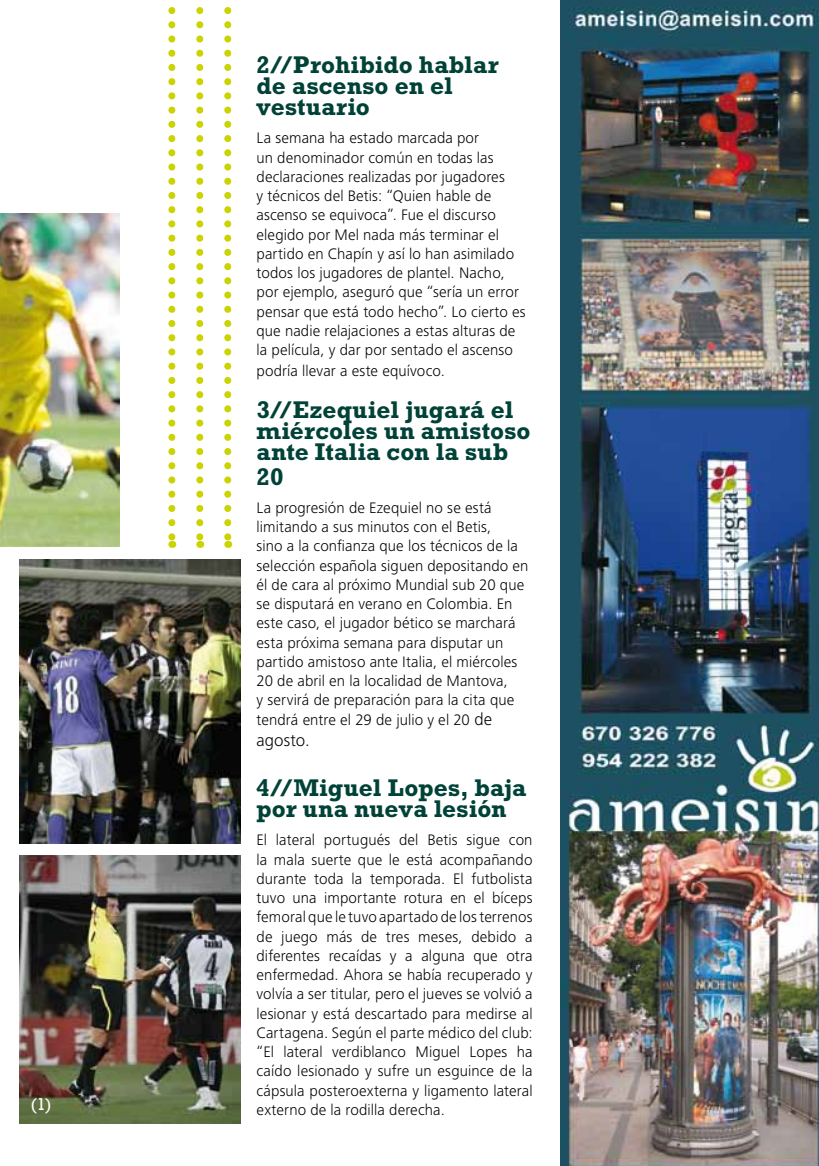
<style>
.page{position:relative;width:819px;height:1166px;background:#fff}
.page>*{position:absolute;margin:0;border:0;box-sizing:border-box;transform-origin:0 0}
.t1{font:700 24.5px/21px "Rockwell Std";color:#004237}
.t2{font:300 17.5px "Frutiger Next LT";letter-spacing:.005em;color:#000}
.t3{font:17.5px "Rockwell Std";color:#fff}
.t4{font:300 15.75px/19.2px "Frutiger Next LT";letter-spacing:.005em;color:#000}
.s1{font-size:17.5px}
</style>
<div class="page">
<img style="left:20px;top:856px;width:220px;height:267px">
<img style="left:561px;top:0;width:258px;height:1166px">
<img style="left:0;top:213px;width:120px;height:334px">
<img style="left:20px;top:560px;width:220px;height:283px">
<svg style="left:196px;top:10px;width:7px;height:538px"></svg>
<svg style="left:168px;top:10px;width:7px;height:538px"></svg>
<svg style="left:224px;top:10px;width:7px;height:538px"></svg>
<p class="t3" style="left:31px;top:1094px;width:23px">(1)</p>
<h1 class="t1" style="left:256px;top:54px;width:244px">2//Prohibido hablar de ascenso en el vestuario</h1>
<p class="t4" style="left:256px;top:129px;width:271px">La semana ha estado marcada por<br>un denominador común en todas las declaraciones realizadas por jugadores<br>y técnicos del Betis: “Quien hable de ascenso se equivoca”. Fue el discurso elegido por Mel nada más terminar el partido en Chapín y así lo han asimilado todos los jugadores de plantel. Nacho, por ejemplo, aseguró que “sería un error pensar que está todo hecho”. Lo cierto es que nadie relajaciones a estas alturas de la película, y dar por sentado el ascenso</p>
<p class="t4" style="left:256px;top:361px;width:190px">podría llevar a este equívoco.</p>
<h1 class="t1" style="left:256px;top:399px;width:275px">3//Ezequiel jugará el miércoles un amistoso ante Italia con la sub</h1>
<h1 class="t1" style="left:256px;top:466px;width:29px">20</h1>
<p class="t4" style="left:256px;top:498px;width:273px">La progresión de Ezequiel no se está limitando a sus minutos con el Betis,<br>sino a la confianza que los técnicos de la selección española siguen depositando en él de cara al próximo Mundial sub 20 que se disputará en verano en Colombia. En este caso, el jugador bético se marchará esta próxima semana para disputar un partido amistoso ante Italia, el miércoles 20 de abril en la localidad de Mantova,<br>y servirá de preparación para la cita que tendrá entre el 29 de julio y el 20 <span class="s1">de</span></p>
<p class="t2" style="left:256px;top:730px;width:55px">agosto.</p>
<h1 class="t1" style="left:256px;top:777px;width:271px">4//Miguel Lopes, baja por una nueva lesión</h1>
<p class="t4" style="left:256px;top:830px;width:277px;text-align:justify">El lateral portugués del Betis sigue con la mala suerte que le está acompañando durante toda la temporada. El futbolista tuvo una importante rotura en el bíceps femoral que le tuvo apartado de los terrenos de juego más de tres meses, debido a diferentes recaídas y a alguna que otra enfermedad. Ahora se había recuperado y volvía a ser titular, pero el jueves se volvió a lesionar y está descartado para medirse al Cartagena. Según el parte médico del club: “El lateral verdiblanco Miguel Lopes ha caído lesionado y sufre un esguince de la cápsula posteroexterna y ligamento lateral externo de la rodilla derecha.</p>
</div>
